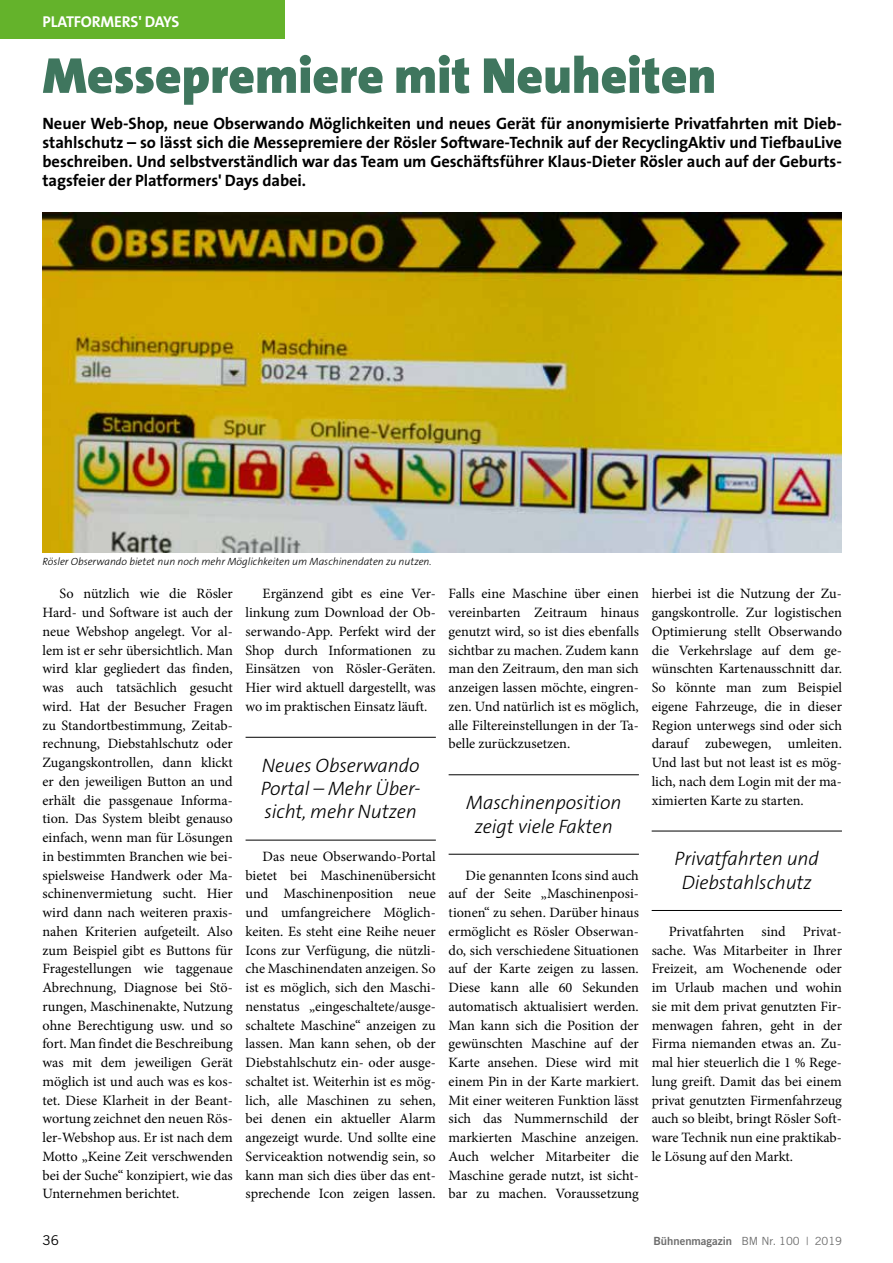
<style>
.page{position:relative;width:893px;height:1263px;background:#fff}
.page>*{position:absolute;margin:0;border:0;box-sizing:border-box;transform-origin:0 0}
.t1{font:900 51px "The Sans B9";color:#3f765e}
.t2{font:italic 300 19.5px/23.4px "The Sans B3";letter-spacing:-.005em;color:#000;text-align:center}
.t3{font:700 16.5px/18.8px "The Sans B7";letter-spacing:-.005em;color:#000;text-align:justify}
.t4{font:700 15.75px "The Sans B7";letter-spacing:-.01em;color:#fff}
.t5{font:14.25px/18.8px "Minion Pro";color:#000;text-align:justify}
.t6{font:13.5px "Trade Gothic";color:#000}
.t7{font:11.25px "Trade Gothic Bold Two";color:#6e6e6e}
.t8{font:italic 300 10.5px "The Sans B3";color:#000}
.s1{font-family:"Trade Gothic"}
</style>
<div class="page">
<div style="left:0;top:0;width:285px;height:39px;background:#64b32b"></div>
<hr style="left:246px;top:737px;width:190px;height:1px;background:#000">
<hr style="left:246px;top:840px;width:190px;height:1px;background:#000">
<hr style="left:449px;top:774px;width:190px;height:1px;background:#000">
<hr style="left:449px;top:854px;width:190px;height:1px;background:#000">
<hr style="left:652px;top:831px;width:190px;height:1px;background:#000">
<hr style="left:652px;top:910px;width:190px;height:1px;background:#000">
<img style="left:43px;top:213px;width:799px;height:340px">
<p class="t4" style="left:43px;top:14px;width:139px">PLATFORMERS' DAYS</p>
<h1 class="t1" style="left:43px;top:48px;width:675px">Messepremiere mit Neuheiten</h1>
<p class="t3" style="left:43px;top:115px;width:801px">Neuer Web-Shop, neue Obserwando Möglichkeiten und neues Gerät für anonymisierte Privatfahrten mit Dieb&shy;stahlschutz – so lässt sich die Messepremiere der Rösler Software-Technik auf der RecyclingAktiv und TiefbauLive beschreiben. Und selbstverständlich war das Team um Geschäftsführer Klaus-Dieter Rösler auch auf der Geburts&shy;tagsfeier der Platformers' Days dabei.</p>
<p class="t8" style="left:43px;top:556px;width:391px">Rösler Obserwando bietet nun noch mehr Möglichkeiten um Maschinendaten zu nutzen.</p>
<p class="t5" style="left:43px;top:584px;width:192px;text-indent:17px">So nützlich wie die Rösler Hard- und Software ist auch der neue Webshop angelegt. Vor al&shy;lem ist er sehr übersichtlich. Man wird klar gegliedert das finden, was auch tatsächlich gesucht wird. Hat der Besucher Fragen zu Standortbestimmung, Zeitab&shy;rechnung, Diebstahlschutz oder Zugangskontrollen, dann klickt er den jeweiligen Button an und erhält die passgenaue Informa&shy;tion. Das System bleibt genauso einfach, wenn man für Lösungen in bestimmten Branchen wie bei&shy;spielsweise Handwerk oder Ma&shy;schinenvermietung sucht. Hier wird dann nach weiteren praxis&shy;nahen Kriterien aufgeteilt. Also zum Beispiel gibt es Buttons für Fragestellungen wie taggenaue Abrechnung, Diagnose bei Stö&shy;rungen, Maschinenakte, Nutzung ohne Berechtigung usw. und so fort. Man findet die Beschreibung was mit dem jeweiligen Gerät möglich ist und auch was es kos&shy;tet. Diese Klarheit in der Beant&shy;wortung zeichnet den neuen Rös&shy;ler-Webshop aus. Er ist nach dem Motto „Keine Zeit verschwenden bei der Suche“ konzipiert, wie das Unternehmen berichtet.</p>
<p class="t5" style="left:246px;top:584px;width:192px;text-indent:17px">Ergänzend gibt es eine Ver&shy;linkung zum Download der Ob&shy;serwando-App. Perfekt wird der Shop durch Informationen zu Einsätzen von Rösler-Geräten.<br>Hier wird aktuell dargestellt, was wo im praktischen Einsatz läuft.</p>
<h2 class="t2" style="left:261px;top:754px;width:161px;text-align:justify">Neues Obserwando Portal – Mehr Über&shy;sicht, mehr Nutzen</h2>
<p class="t5" style="left:246px;top:847px;width:192px;text-indent:17px">Das neue Obserwando-Portal bietet bei Maschinenübersicht und Maschinenposition neue und umfangreichere Möglich&shy;keiten. Es steht eine Reihe neuer Icons zur Verfügung, die nützli&shy;che Maschinendaten anzeigen. So ist es möglich, sich den Maschi&shy;nenstatus „eingeschaltete/ausge&shy;schaltete Maschine“ anzeigen zu lassen. Man kann sehen, ob der Diebstahlschutz ein- oder ausge&shy;schaltet ist. Weiterhin ist es mög&shy;lich, alle Maschinen zu sehen, bei denen ein aktueller Alarm angezeigt wurde. Und sollte eine Serviceaktion notwendig sein, so kann man sich dies über das ent&shy;sprechende Icon zeigen lassen.</p>
<p class="t5" style="left:449px;top:584px;width:192px">Falls eine Maschine über einen vereinbarten Zeitraum hinaus genutzt wird, so ist dies ebenfalls sichtbar zu machen. Zudem kann man den Zeitraum, den man sich anzeigen lassen möchte, eingren&shy;zen. Und natürlich ist es möglich, alle Filtereinstellungen in der Ta&shy;belle zurückzusetzen.</p>
<h2 class="t2" style="left:466px;top:792px;width:157px">Maschinenposition zeigt viele Fakten</h2>
<p class="t5" style="left:449px;top:866px;width:192px;text-indent:17px">Die genannten Icons sind auch auf der Seite „Maschinenposi&shy;tionen“ zu sehen. Darüber hinaus ermöglicht es Rösler Obserwan&shy;do, sich verschiedene Situationen auf der Karte zeigen zu lassen.<br>Diese kann alle 60 Sekunden automatisch aktualisiert werden.<br>Man kann sich die Position der gewünschten Maschine auf der Karte ansehen. Diese wird mit einem Pin in der Karte markiert.<br>Mit einer weiteren Funktion lässt sich das Nummernschild der markierten Maschine anzeigen.<br>Auch welcher Mitarbeiter die Maschine gerade nutzt, ist sicht&shy;bar zu machen. Voraussetzung</p>
<p class="t5" style="left:652px;top:584px;width:192px">hierbei ist die Nutzung der Zu&shy;gangskontrolle. Zur logistischen Optimierung stellt Obserwando die Verkehrslage auf dem ge&shy;wünschten Kartenausschnitt dar.<br>So könnte man zum Beispiel eigene Fahrzeuge, die in dieser Region unterwegs sind oder sich darauf zubewegen, umleiten.<br>Und last but not least ist es mög&shy;lich, nach dem Login mit der ma&shy;ximierten Karte zu starten.</p>
<h2 class="t2" style="left:675px;top:848px;width:146px">Privatfahrten und<br>Diebstahlschutz</h2>
<p class="t5" style="left:652px;top:922px;width:192px;text-indent:17px">Privatfahrten sind Privat&shy;sache. Was Mitarbeiter in Ihrer Freizeit, am Wochenende oder im Urlaub machen und wohin sie mit dem privat genutzten Fir&shy;menwagen fahren, geht in der Firma niemanden etwas an. Zu&shy;mal hier steuerlich die 1 % Rege&shy;lung greift. Damit das bei einem privat genutzten Firmenfahrzeug auch so bleibt, bringt Rösler Soft&shy;ware Technik nun eine praktikab&shy;le Lösung auf den Markt.</p>
<p class="t6" style="left:43px;top:1232px;width:18px">36</p>
<p class="t7" style="left:653px;top:1234px;width:190px">Bühnenmagazin <span class="s1">BM Nr. 100 | 2019</span></p>
</div>
